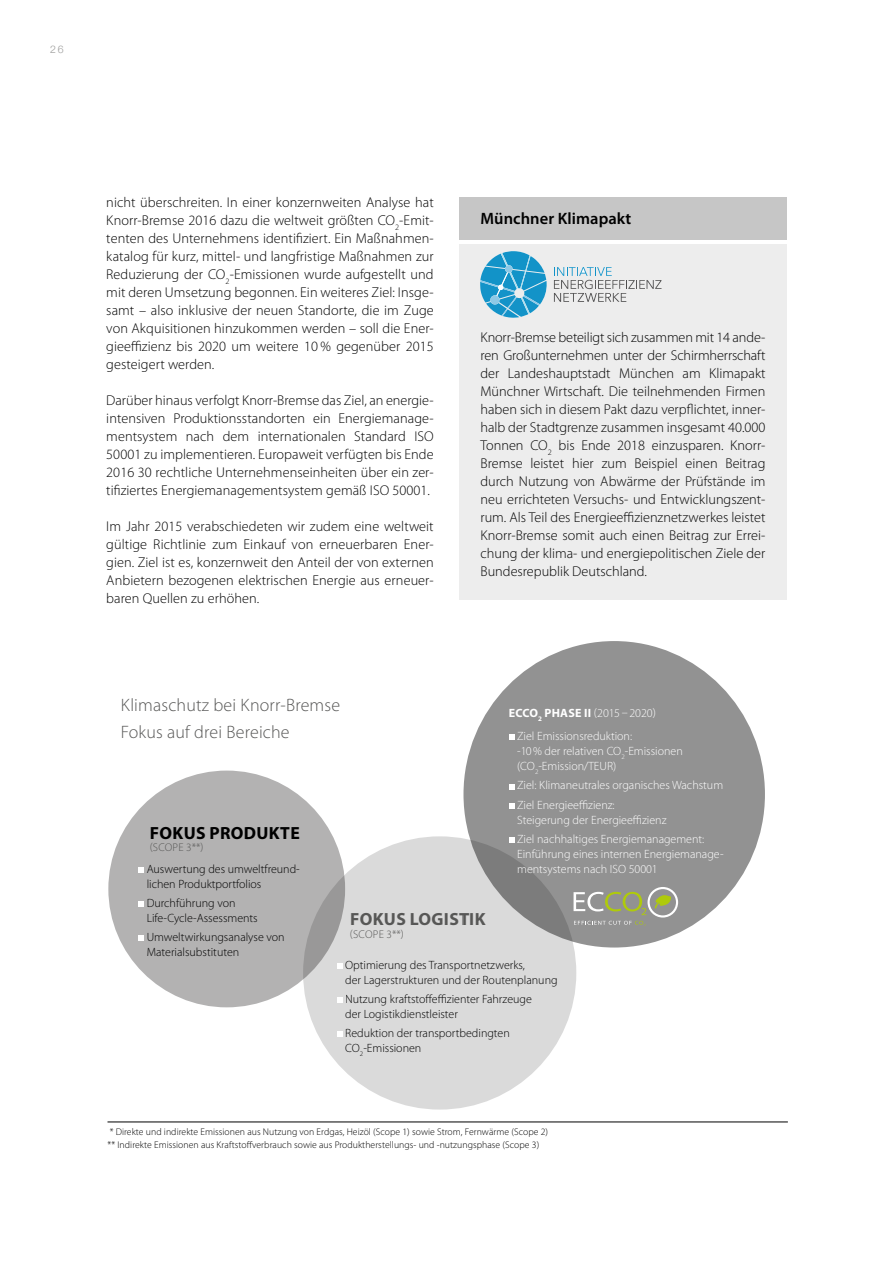
<style>
.page{position:relative;width:893px;height:1263px;background:#fff}
.page>*{position:absolute;margin:0;border:0;box-sizing:border-box;transform-origin:0 0}
.t1{font:300 18px/27px "Myriad Pro";letter-spacing:.01em;color:#575756}
.t2{font:700 17.7px "Myriad Pro";letter-spacing:.02em;color:#575756}
.t3{font:700 17.7px "Myriad Pro";letter-spacing:.02em;color:#000}
.t4{font:600 16.5px "Myriad Pro";letter-spacing:.005em;color:#000}
.t5{font:300 14.25px/18px "Myriad Pro";letter-spacing:.005em;color:#000;text-align:justify}
.t6{font:300 12px/15px "Myriad Pro";color:#000}
.t7{font:300 12px/15px "Myriad Pro";color:#fff}
.t8{font:300 11.25px "Myriad Pro";letter-spacing:.02em;color:#575756}
.t9{font:300 10.5px "Helvetica Neue";color:#9d9d9c}
.t10{font:300 9.75px/12.8px "Myriad Pro";letter-spacing:.005em;color:#000}
.s1{font-weight:700}
</style>
<div class="page">
<div style="left:459px;top:197px;width:328px;height:42px;background:#c6c6c6"></div>
<div style="left:459px;top:244px;width:328px;height:356px;background:#ededed"></div>
<svg style="left:480px;top:251px;width:182px;height:67px"></svg>
<div style="left:303px;top:836px;width:273px;height:273px;background:#dadada;border-radius:50%"></div>
<svg style="left:337px;top:963px;width:6px;height:6px"></svg>
<svg style="left:337px;top:997px;width:6px;height:6px"></svg>
<svg style="left:337px;top:1031px;width:6px;height:6px"></svg>
<div style="left:108px;top:770px;width:237px;height:237px;background:#b3b2b2;border-radius:50%"></div>
<svg style="left:138px;top:867px;width:6px;height:6px"></svg>
<svg style="left:138px;top:901px;width:6px;height:6px"></svg>
<svg style="left:138px;top:935px;width:6px;height:6px"></svg>
<div style="left:463px;top:641px;width:302px;height:306px;background:#929292;border-radius:50%"></div>
<svg style="left:509px;top:734px;width:6px;height:6px"></svg>
<svg style="left:509px;top:784px;width:6px;height:5px"></svg>
<svg style="left:509px;top:803px;width:6px;height:6px"></svg>
<svg style="left:509px;top:837px;width:6px;height:6px"></svg>
<svg style="left:574px;top:892px;width:72px;height:23px"></svg>
<svg style="left:574px;top:921px;width:72px;height:5px"></svg>
<svg style="left:655px;top:891px;width:17px;height:18px"></svg>
<div style="left:647px;top:887px;width:31px;height:30px;border:2px solid #fff;border-radius:50%"></div>
<hr style="left:107px;top:1122px;width:681px;height:1px;background:#000">
<p class="t9" style="left:50px;top:40px;width:15px">26</p>
<p class="t5" style="left:106px;top:193px;width:329px">nicht überschreiten. In einer konzernweiten Analyse hat Knorr-Bremse 2016 dazu die weltweit größten CO<sub>2</sub>-Emit&shy;tenten des Unternehmens identifiziert. Ein Maßnahmen&shy;katalog für kurz, mittel- und langfristige Maßnahmen zur Reduzierung der CO<sub>2</sub>-Emissionen wurde aufgestellt und mit deren Umsetzung begonnen. Ein weiteres Ziel: Insge&shy;samt – also inklusive der neuen Standorte, die im Zuge von Akquisitionen hinzukommen werden – soll die Ener&shy;gieeffizienz bis 2020 um weitere 10 % gegenüber 2015 gesteigert werden.</p>
<p class="t5" style="left:106px;top:391px;width:329px">Darüber hinaus verfolgt Knorr-Bremse das Ziel, an energie&shy;intensiven Produktionsstandorten ein Energiemanage&shy;mentsystem nach dem internationalen Standard ISO 50001 zu implementieren. Europaweit verfügten bis Ende 2016 30 rechtliche Unternehmenseinheiten über ein zer&shy;tifiziertes Energiemanagementsystem gemäß ISO 50001.</p>
<p class="t5" style="left:106px;top:517px;width:329px">Im Jahr 2015 verabschiedeten wir zudem eine weltweit gültige Richtlinie zum Einkauf von erneuerbaren Ener&shy;gien. Ziel ist es, konzernweit den Anteil der von externen Anbietern bezogenen elektrischen Energie aus erneuer&shy;baren Quellen zu erhöhen.</p>
<p class="t4" style="left:480px;top:208px;width:152px">Münchner Klimapakt</p>
<p class="t5" style="left:480px;top:328px;width:286px">Knorr-Bremse beteiligt sich zusammen mit 14 ande&shy;ren Großunternehmen unter der Schirmherrschaft der Landeshauptstadt München am Klimapakt Münchner Wirtschaft. Die teilnehmenden Firmen haben sich in diesem Pakt dazu verpflichtet, inner&shy;halb der Stadtgrenze zusammen insgesamt 40.000<br>Tonnen CO<sub>2</sub> bis Ende 2018 einzusparen. Knorr-Bremse leistet hier zum Beispiel einen Beitrag durch Nutzung von Abwärme der Prüfstände im neu errichteten Versuchs- und Entwicklungszent&shy;rum. Als Teil des Energieeffizienznetzwerkes leistet Knorr-Bremse somit auch einen Beitrag zur Errei&shy;chung der klima- und energiepolitischen Ziele der Bundesrepublik Deutschland.</p>
<p class="t1" style="left:121px;top:691px;width:221px">Klimaschutz bei Knorr-Bremse<br>Fokus auf drei Bereiche</p>
<p class="t7" style="left:517px;top:701px;width:140px;line-height:23.5px;text-indent:-8px"><span class="s1">ECCO</span><sub>2</sub> <span class="s1">PHASE II</span> (2015 – 2020)<br>Ziel Emissionsreduktion:</p>
<p class="t7" style="left:517px;top:744px;width:167px">-10% der relativen CO<sub>2</sub>-Emissionen (CO<sub>2</sub>-Emission/TEUR)</p>
<p class="t7" style="left:517px;top:776px;width:207px;line-height:19.2px">Ziel: Klimaneutrales organisches Wachstum<br>Ziel Energieeffizienz:</p>
<p class="t7" style="left:517px;top:810px;width:189px;line-height:19.2px">Steigerung der Energieeffizienz<br>Ziel nachhaltiges Energiemanagement:</p>
<p class="t7" style="left:517px;top:846px;width:208px">Einführung eines internen Energiemanage&shy;mentsystems nach ISO 50001</p>
<p class="t3" style="left:150px;top:821px;width:151px">FOKUS PRODUKTE</p>
<p class="t8" style="left:150px;top:841px;width:55px">(SCOPE 3**)</p>
<p class="t6" style="left:147px;top:861px;width:155px">Auswertung des umweltfreund&shy;lichen Produktportfolios</p>
<p class="t6" style="left:147px;top:895px;width:113px">Durchführung von<br>Life-Cycle-Assessments</p>
<p class="t6" style="left:147px;top:930px;width:140px">Umweltwirkungsanalyse von<br>Materialsubstituten</p>
<p class="t2" style="left:350px;top:907px;width:137px">FOKUS LOGISTIK</p>
<p class="t8" style="left:350px;top:927px;width:55px">(SCOPE 3**)</p>
<p class="t6" style="left:345px;top:957px;width:214px">Optimierung des Transportnetzwerks,<br>der Lagerstrukturen und der Routenplanung</p>
<p class="t6" style="left:345px;top:991px;width:188px">Nutzung kraftstoffeffizienter Fahrzeuge der Logistikdienstleister</p>
<p class="t6" style="left:345px;top:1026px;width:166px">Reduktion der transportbedingten<br>CO<sub>2</sub>-Emissionen</p>
<p class="t10" style="left:107px;top:1125px;width:442px">* Direkte und indirekte Emissionen aus Nutzung von Erdgas, Heizöl (Scope 1) sowie Strom, Fernwärme (Scope 2) ** Indirekte Emissionen aus Kraftstoffverbrauch sowie aus Produktherstellungs- und -nutzungsphase (Scope 3)</p>
</div>
